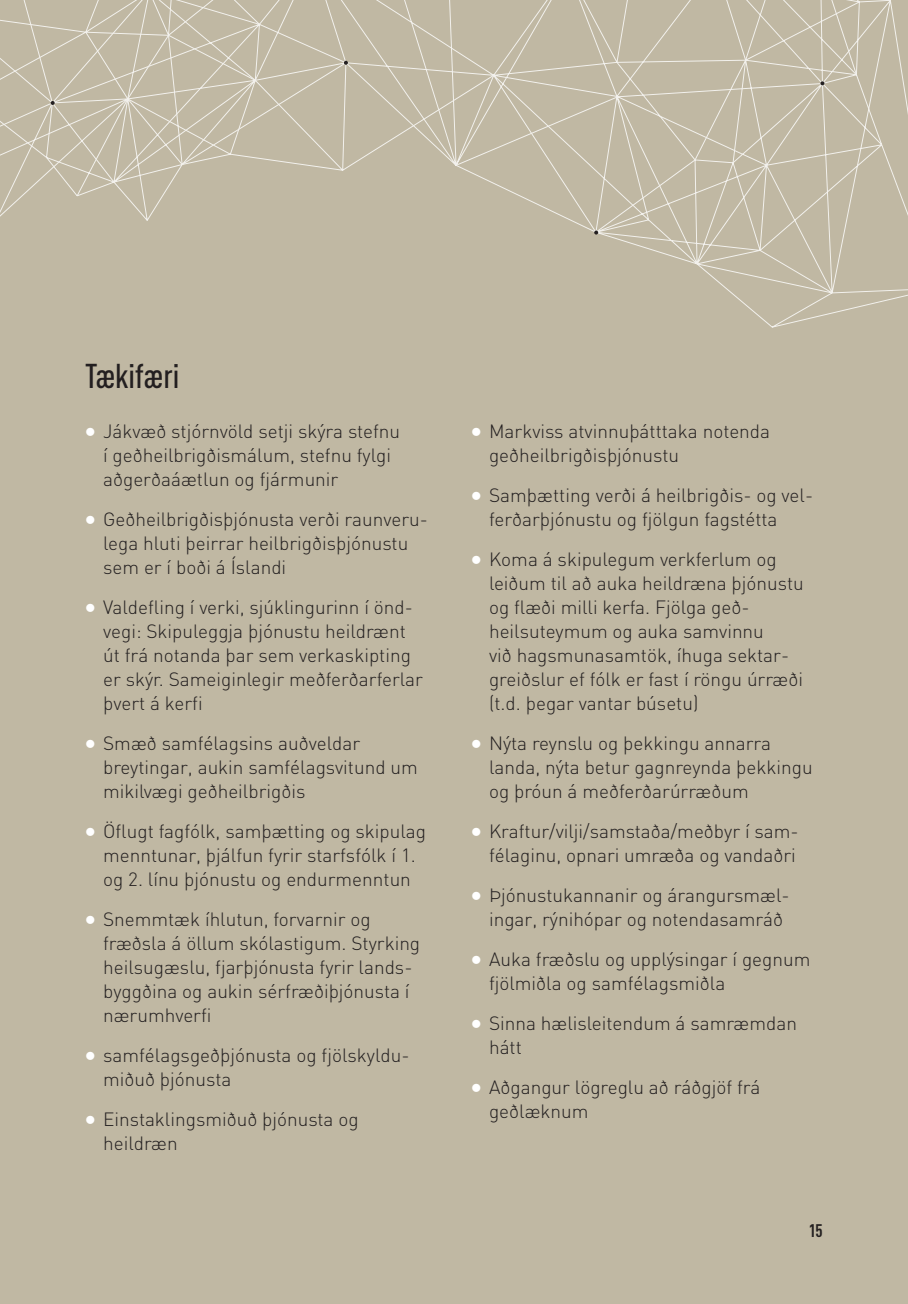
<style>
.page{position:relative;width:908px;height:1304px;background:#fff}
.page>*{position:absolute;margin:0;border:0;box-sizing:border-box;transform-origin:0 0}
.t1{font:500 34px "DIN Cond";color:#231f20}
.t2{font:300 19px/24px "DIN";color:#231f20}
.t3{font:700 18px "DIN Cond";color:#231f20}
.s1{color:#fff}
</style>
<div class="page">
<div style="left:0;top:0;width:907px;height:1304px;background:#c0b8a3"></div>
<svg style="left:600px;top:0;width:307px;height:328px"></svg>
<svg style="left:256px;top:0;width:601px;height:234px"></svg>
<svg style="left:0;top:0;width:256px;height:221px"></svg>
<svg style="left:51px;top:101px;width:4px;height:4px"></svg>
<svg style="left:344px;top:61px;width:4px;height:4px"></svg>
<svg style="left:594px;top:231px;width:4px;height:4px"></svg>
<svg style="left:820px;top:81px;width:4px;height:4px"></svg>
<h1 class="t1" style="left:85px;top:356px;width:96px">Tækifæri</h1>
<p class="t2" style="left:103px;top:419px;width:298px;text-indent:-18px"><span class="s1">●</span> Jákvæð stjórnvöld setji skýra stefnu í geðheilbrigðismálum, stefnu fylgi aðgerðaáætlun og fjármunir</p>
<p class="t2" style="left:103px;top:507px;width:326px;text-indent:-18px"><span class="s1">●</span> Geðheilbrigðisþjónusta verði raunveru&shy;lega hluti þeirrar heilbrigðisþjónustu sem er í boði á Íslandi</p>
<p class="t2" style="left:103px;top:595px;width:321px;text-indent:-18px"><span class="s1">●</span> Valdefling í verki, sjúklingurinn í önd&shy;vegi: Skipuleggja þjónustu heildrænt út frá notanda þar sem verkaskipting er skýr. Sameiginlegir meðferðarferlar þvert á kerfi</p>
<p class="t2" style="left:103px;top:731px;width:316px;text-indent:-18px"><span class="s1">●</span> Smæð samfélagsins auðveldar breytingar, aukin samfélagsvitund um mikilvægi geðheilbrigðis</p>
<p class="t2" style="left:85px;top:819px;width:342px;text-align:center"><span class="s1">●</span> Öflugt fagfólk, samþætting og skipulag menntunar, þjálfun fyrir starfsfólk í 1.<br>og 2. línu þjónustu og endurmenntun</p>
<p class="t2" style="left:103px;top:907px;width:318px;text-indent:-18px"><span class="s1">●</span> Snemmtæk íhlutun, forvarnir og fræðsla á öllum skólastigum. Styrking heilsugæslu, fjarþjónusta fyrir lands&shy;byggðina og aukin sérfræðiþjónusta í nærumhverfi</p>
<p class="t2" style="left:103px;top:1043px;width:308px;text-indent:-18px"><span class="s1">●</span> samfélagsgeðþjónusta og fjölskyldu&shy;miðuð þjónusta</p>
<p class="t2" style="left:103px;top:1107px;width:257px;text-indent:-18px"><span class="s1">●</span> Einstaklingsmiðuð þjónusta og heildræn</p>
<p class="t2" style="left:489px;top:419px;width:282px;text-indent:-18px"><span class="s1">●</span> Markviss atvinnuþátttaka notenda geðheilbrigðisþjónustu</p>
<p class="t2" style="left:489px;top:483px;width:325px;text-indent:-18px"><span class="s1">●</span> Samþætting verði á heilbrigðis- og vel&shy;ferðarþjónustu og fjölgun fagstétta</p>
<p class="t2" style="left:489px;top:547px;width:316px;text-indent:-18px"><span class="s1">●</span> Koma á skipulegum verkferlum og leiðum til að auka heildræna þjónustu og flæði milli kerfa. Fjölga geð&shy;heilsuteymum og auka samvinnu<br>við hagsmunasamtök, íhuga sektar&shy;greiðslur ef fólk er fast í röngu úrræði (t.d. þegar vantar búsetu)</p>
<p class="t2" style="left:489px;top:731px;width:325px;text-indent:-18px"><span class="s1">●</span> Nýta reynslu og þekkingu annarra landa, nýta betur gagnreynda þekkingu og þróun á meðferðarúrræðum</p>
<p class="t2" style="left:471px;top:819px;width:329px;text-align:right"><span class="s1">●</span> Kraftur/vilji/samstaða/meðbyr í sam&shy;félaginu, opnari umræða og vandaðri</p>
<p class="t2" style="left:489px;top:883px;width:302px;text-indent:-18px"><span class="s1">●</span> Þjónustukannanir og árangursmæl&shy;ingar, rýnihópar og notendasamráð</p>
<p class="t2" style="left:489px;top:947px;width:323px;text-indent:-18px"><span class="s1">●</span> Auka fræðslu og upplýsingar í gegnum fjölmiðla og samfélagsmiðla</p>
<p class="t2" style="left:489px;top:1011px;width:309px;text-indent:-18px"><span class="s1">●</span> Sinna hælisleitendum á samræmdan hátt</p>
<p class="t2" style="left:489px;top:1075px;width:273px;text-indent:-18px"><span class="s1">●</span> Aðgangur lögreglu að ráðgjöf frá geðlæknum</p>
<p class="t3" style="left:808px;top:1220px;width:16px">15</p>
</div>
